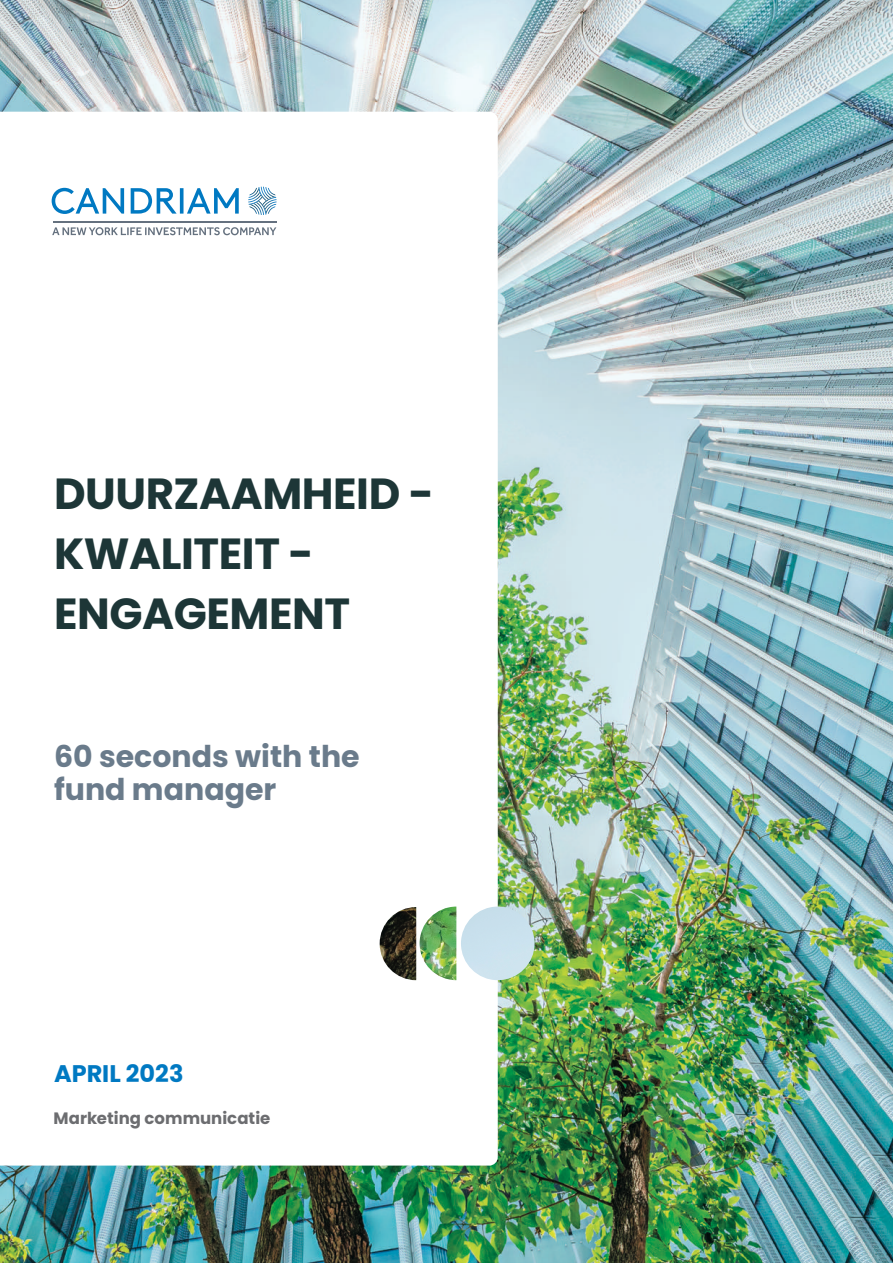
<style>
.page{position:relative;width:893px;height:1263px;background:#fff}
.page>*{position:absolute;margin:0;border:0;box-sizing:border-box;transform-origin:0 0}
.t1{font:700 43.5px/60px "Poppins";letter-spacing:-.01em;color:#1d3637}
.t2{font:700 30px/33px "Poppins";color:#6a7b8b}
.t3{font:700 24px "Poppins";color:#0079c2}
.t4{font:700 16.5px "Poppins";color:#6c6d70}
</style>
<div class="page">
<img style="left:0;top:0;width:893px;height:1263px">
<svg style="left:0;top:112px;width:498px;height:1053px"></svg>
<svg style="left:248px;top:187px;width:29px;height:28px"></svg>
<svg style="left:52px;top:227px;width:224px;height:8px"></svg>
<hr style="left:53px;top:221px;width:224px;height:1px;background:#65717f">
<svg style="left:52px;top:188px;width:187px;height:26px"></svg>
<img style="left:420px;top:906px;width:36px;height:74px">
<img style="left:380px;top:907px;width:36px;height:73px">
<div style="left:461px;top:906px;width:74px;height:74px;background:#cae2ee;border-radius:37px"></div>
<p class="t1" style="left:54px;top:463px;width:381px">DUURZAAMHEID -<br>KWALITEIT -<br>ENGAGEMENT</p>
<p class="t2" style="left:54px;top:740px;width:307px">60 seconds with the fund manager</p>
<p class="t3" style="left:54px;top:1056px;width:131px">APRIL 2023</p>
<p class="t4" style="left:54px;top:1106px;width:218px">Marketing communicatie</p>
</div>
